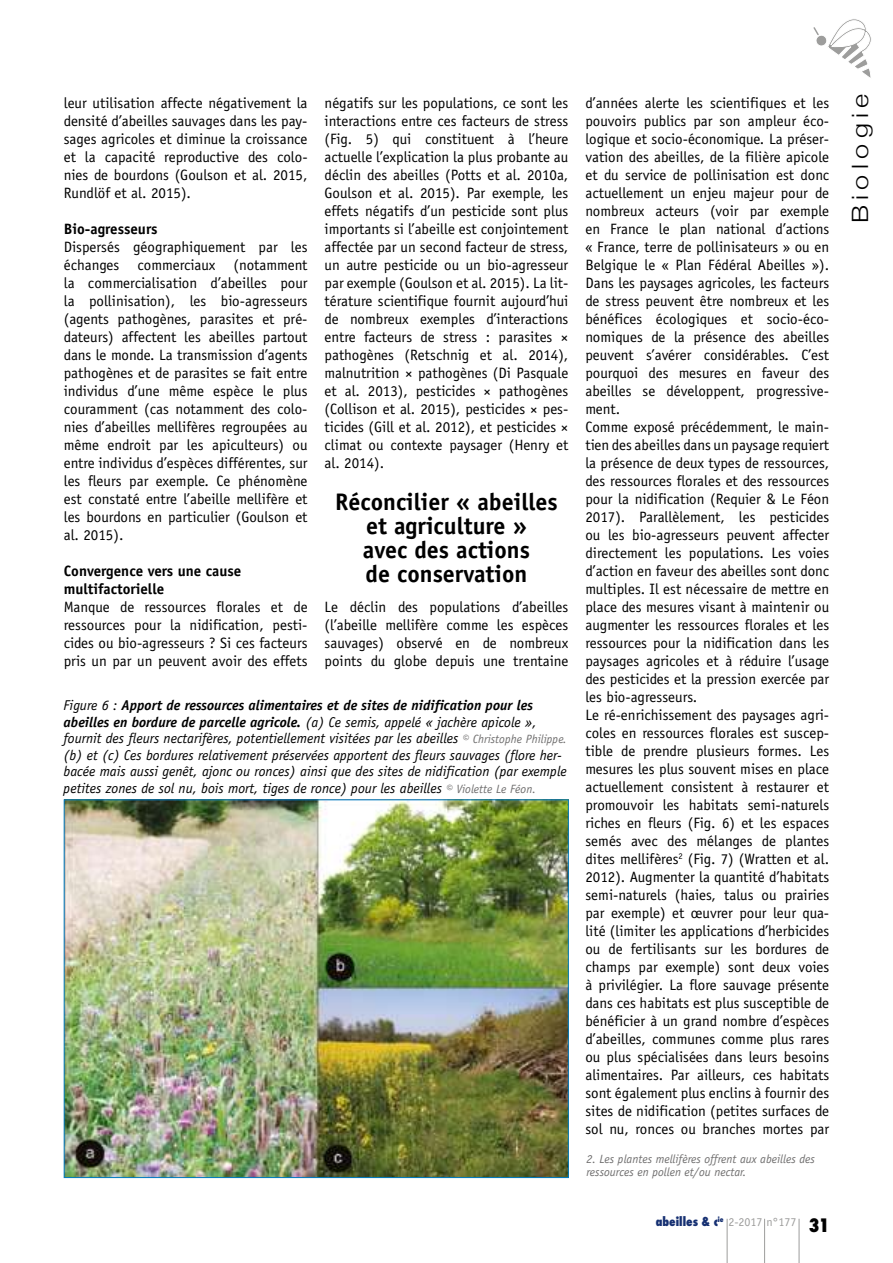
<style>
.page{position:relative;width:893px;height:1263px;background:#fff}
.page>*{position:absolute;margin:0;border:0;box-sizing:border-box;transform-origin:0 0}
.t1{font:700 24px/24px "Officina Sans";color:#000;text-align:center}
.t2{font:300 22.5px "Helvetica Neue";letter-spacing:.2em;color:#000;scale:1.2 1}
.t3{font:800 condensed 18px "Futura";color:#000}
.t4{font:15px/18px "Officina Sans";color:#000;text-align:justify}
.t5{font:700 15px/18px "Officina Sans";color:#000}
.t6{font:italic 14.25px/16.5px "Officina Sans";color:#000}
.t7{font:italic 12px/13.5px "Officina Sans";color:#706f6f}
.t8{font:12px "Officina Sans";color:#9d9d9c}
.s1{font-weight:700}
.s2{font-size:12px;color:#706f6f}
.s3{font-family:"Futura";font-weight:800;font-stretch:condensed;color:#163072}
</style>
<div class="page">
<svg style="left:813px;top:19px;width:58px;height:59px"></svg>
<hr style="left:727px;top:1219px;width:1px;height:44px;background:#9d9d9c">
<hr style="left:764px;top:1219px;width:1px;height:44px;background:#9d9d9c">
<hr style="left:799px;top:1219px;width:1px;height:44px;background:#9d9d9c">
<img style="left:66px;top:801px;width:501px;height:375px">
<p class="t4" style="left:64px;top:94px;width:245px">leur utilisation affecte négativement la densité d’abeilles sauvages dans les pay&shy;sages agricoles et diminue la croissance et la capacité reproductive des colo&shy;nies de bourdons (Goulson et al. 2015, Rundlöf et al. 2015).</p>
<p class="t5" style="left:64px;top:220px;width:95px">Bio-agresseurs</p>
<p class="t4" style="left:64px;top:238px;width:245px">Dispersés géographiquement par les échanges commerciaux (notamment la commercialisation d’abeilles pour la pollinisation), les bio-agresseurs (agents pathogènes, parasites et pré&shy;dateurs) affectent les abeilles partout dans le monde. La transmission d’agents pathogènes et de parasites se fait entre individus d’une même espèce le plus couramment (cas notamment des colo&shy;nies d’abeilles mellifères regroupées au même endroit par les apiculteurs) ou entre individus d’espèces différentes, sur les fleurs par exemple. Ce phénomène est constaté entre l’abeille mellifère et les bourdons en particulier (Goulson et al. 2015).</p>
<p class="t5" style="left:64px;top:562px;width:179px">Convergence vers une cause multifactorielle</p>
<p class="t4" style="left:64px;top:598px;width:245px">Manque de ressources florales et de ressources pour la nidification, pesti&shy;cides ou bio-agresseurs ? Si ces facteurs pris un par un peuvent avoir des effets</p>
<p class="t4" style="left:325px;top:94px;width:245px">négatifs sur les populations, ce sont les interactions entre ces facteurs de stress (Fig. 5) qui constituent à l’heure actuelle l’explication la plus probante au déclin des abeilles (Potts et al. 2010a, Goulson et al. 2015). Par exemple, les effets négatifs d’un pesticide sont plus importants si l’abeille est conjointement affectée par un second facteur de stress, un autre pesticide ou un bio-agresseur par exemple (Goulson et al. 2015). La lit&shy;térature scientifique fournit aujourd’hui de nombreux exemples d’interactions entre facteurs de stress : parasites × pathogènes (Retschnig et al. 2014), malnutrition × pathogènes (Di Pasquale et al. 2013), pesticides × pathogènes (Collison et al. 2015), pesticides × pes&shy;ticides (Gill et al. 2012), et pesticides × climat ou contexte paysager (Henry et al. 2014).</p>
<h1 class="t1" style="left:335px;top:490px;width:224px">Réconcilier « abeilles et agriculture »<br>avec des actions<br>de conservation</h1>
<p class="t4" style="left:325px;top:598px;width:245px">Le déclin des populations d’abeilles (l’abeille mellifère comme les espèces sauvages) observé en de nombreux points du globe depuis une trentaine</p>
<p class="t6" style="left:64px;top:697px;width:505px">Figure 6 : <span class="s1">Apport de ressources alimentaires et de sites de nidification pour les abeilles en bordure de parcelle agricole.</span> (a) Ce semis, appelé « jachère apicole », fournit des fleurs nectarifères, potentiellement visitées par les abeilles <span class="s2">© Christophe Philippe. </span>(b) et (c) Ces bordures relativement préservées apportent des fleurs sauvages (flore her&shy;bacée mais aussi genêt, ajonc ou ronces) ainsi que des sites de nidification (par exemple petites zones de sol nu, bois mort, tiges de ronce) pour les abeilles <span class="s2">© Violette Le Féon.</span></p>
<p class="t4" style="left:585px;top:94px;width:245px;text-align:left">d’années alerte les scientifiques et les pouvoirs publics par son ampleur éco&shy;logique et socio-économique. La préser&shy;vation des abeilles, de la filière apicole et du service de pollinisation est donc actuellement un enjeu majeur pour de nombreux acteurs (voir par exemple en France le plan national d’actions « France, terre de pollinisateurs » ou en Belgique le « Plan Fédéral Abeilles »).<br>Dans les paysages agricoles, les facteurs de stress peuvent être nombreux et les bénéfices écologiques et socio-éco&shy;nomiques de la présence des abeilles peuvent s’avérer considérables. C’est pourquoi des mesures en faveur des abeilles se développent, progressive&shy;ment.<br>Comme exposé précédemment, le main&shy;tien des abeilles dans un paysage requiert la présence de deux types de ressources, des ressources florales et des ressources pour la nidification (Requier &amp; Le Féon 2017). Parallèlement, les pesticides ou les bio-agresseurs peuvent affecter directement les populations. Les voies d’action en faveur des abeilles sont donc multiples. Il est nécessaire de mettre en place des mesures visant à maintenir ou augmenter les ressources florales et les ressources pour la nidification dans les paysages agricoles et à réduire l’usage des pesticides et la pression exercée par les bio-agresseurs.<br>Le ré-enrichissement des paysages agri&shy;coles en ressources florales est suscep&shy;tible de prendre plusieurs formes. Les mesures les plus souvent mises en place actuellement consistent à restaurer et promouvoir les habitats semi-naturels riches en fleurs (Fig. 6) et les espaces semés avec des mélanges de plantes dites mellifères<sup>2</sup> (Fig. 7) (Wratten et al.<br>2012). Augmenter la quantité d’habitats semi-naturels (haies, talus ou prairies par exemple) et œuvrer pour leur qua&shy;lité (limiter les applications d’herbicides ou de fertilisants sur les bordures de champs par exemple) sont deux voies à privilégier. La flore sauvage présente dans ces habitats est plus susceptible de bénéficier à un grand nombre d’espèces d’abeilles, communes comme plus rares ou plus spécialisées dans leurs besoins alimentaires. Par ailleurs, ces habitats sont également plus enclins à fournir des sites de nidification (petites surfaces de sol nu, ronces ou branches mortes par</p>
<p class="t7" style="left:586px;top:1152px;width:230px">2. Les plantes mellifères offrent aux abeilles des ressources en pollen et/ou nectar.</p>
<p class="t8" style="left:656px;top:1215px;width:142px"><span class="s3">abeilles &amp; c</span><sup>ie</sup> 2-2017 n°177</p>
<p class="t3" style="left:809px;top:1213px;width:22px">31</p>
<h2 class="t2" style="left:842px;top:223px;width:110px;rotate:-90deg">Biologie</h2>
</div>
